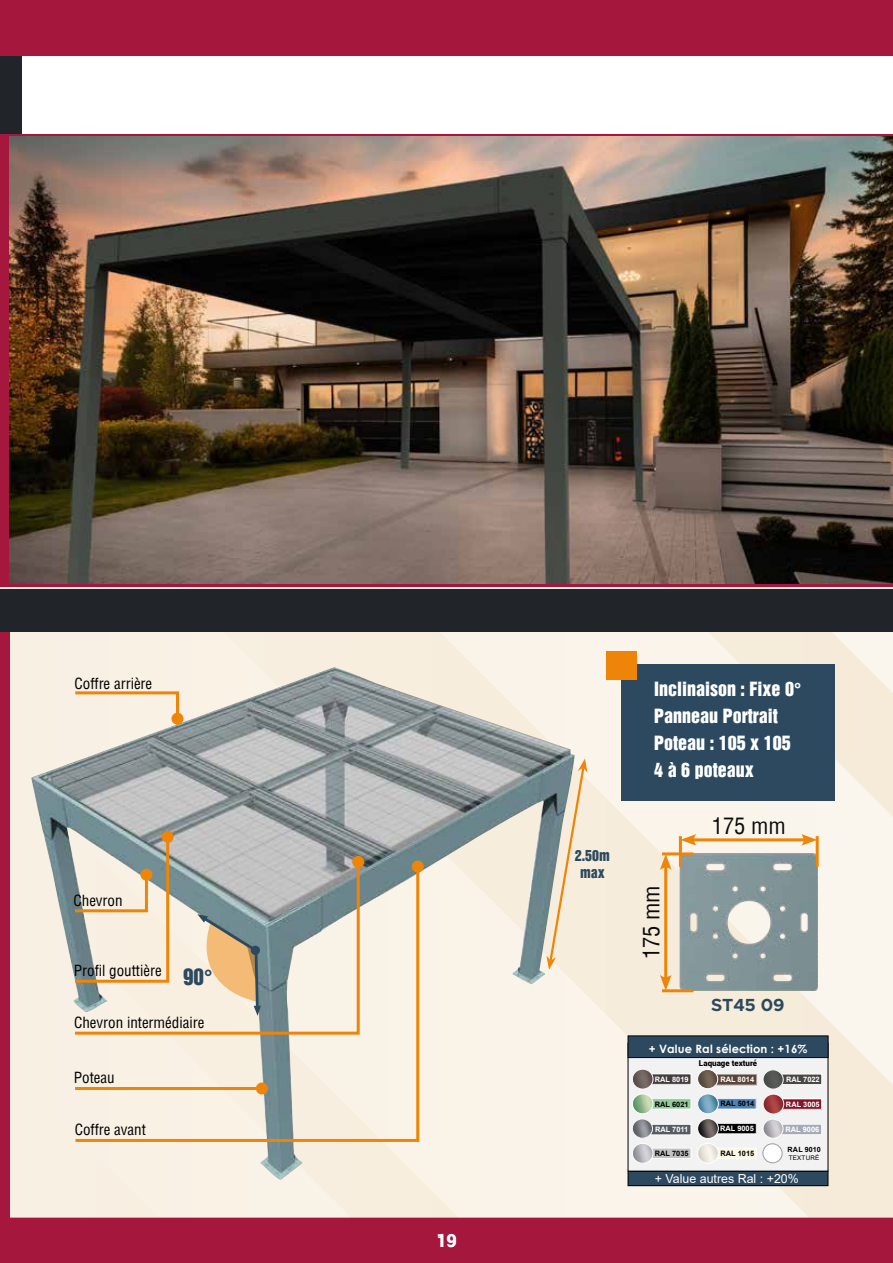
<style>
.page{position:relative;width:893px;height:1263px;background:#f8f0e4}
.page>*{position:absolute;margin:0;border:0;box-sizing:border-box;transform-origin:0 0}
.t1{font:22.35px "Switzerland Condensed";color:#0b0b0b}
.t2{font:21px "Switzerland Inserat Plain";color:#2c495f}
.t3{font:18px/27px "Switzerland Inserat Plain";color:#fff}
.t4{font:18px "Switzerland Plain";color:#fff}
.t5{font:700 17.55px "Metropolis";color:#2c495f}
.t6{font:15px "Switzerland Condensed";color:#000}
.t7{font:13.8px/16.6px "Switzerland Inserat Plain";color:#2c495f;text-align:center}
.t8{font:12.45px "Arial";color:#fff}
.t9{font:700 11.55px "Century Gothic";letter-spacing:.01em;color:#fff}
.t10{font:900 8.1px "Roboto";color:#000}
.t11{font:700 7.5px "Arial";color:#fff}
.t12{font:700 7.5px "Arial";color:#000}
.t13{font:700 7.2px "Arial";color:#000}
.t14{font:6.3px "Arial";letter-spacing:.035em;color:#000}
.s1{font-family:"Arial";font-weight:700}
</style>
<div class="page">
<div style="left:0;top:56px;width:893px;height:79px;background:#fff"></div>
<div style="left:0;top:1217px;width:893px;height:46px;background:#a6173e"></div>
<div style="left:0;top:0;width:893px;height:56px;background:#a6173e"></div>
<div style="left:0;top:56px;width:10px;height:531px;background:#a6173e"></div>
<div style="left:0;top:631px;width:10px;height:586px;background:#a6173e"></div>
<hr style="left:0;top:134px;width:893px;height:3px;background:#a6163f">
<div style="left:0;top:589px;width:893px;height:42px;background:#212529"></div>
<svg style="left:9px;top:583px;width:884px;height:4px;background:#992944"></svg>
<div style="left:0;top:56px;width:22px;height:78px;background:#212529"></div>
<img style="left:10px;top:137px;width:883px;height:446px">
<img style="left:31px;top:667px;width:544px;height:513px">
<div style="left:162px;top:831px;width:12px;height:12px;background:#ef8508;border-radius:50%"></div>
<div style="left:352px;top:856px;width:12px;height:12px;background:#ef8508;border-radius:50%"></div>
<svg style="left:72px;top:690px;width:108px;height:32px"></svg>
<div style="left:171px;top:713px;width:12px;height:12px;background:#ef8508;border-radius:50%"></div>
<svg style="left:72px;top:863px;width:349px;height:280px"></svg>
<div style="left:412px;top:860px;width:12px;height:12px;background:#ef8508;border-radius:50%"></div>
<hr style="left:75px;top:1087px;width:187px;height:3px;background:#ef8508">
<div style="left:256px;top:1082px;width:12px;height:12px;background:#ef8508;border-radius:50%"></div>
<svg style="left:72px;top:834px;width:99px;height:150px"></svg>
<div style="left:140px;top:869px;width:12px;height:12px;background:#ef8508;border-radius:50%"></div>
<svg style="left:197px;top:914px;width:64px;height:102px"></svg>
<div style="left:621px;top:664px;width:214px;height:136px;background:#2c495f"></div>
<div style="left:606px;top:651px;width:31px;height:29px;background:#ef8508"></div>
<svg style="left:546px;top:758px;width:41px;height:212px"></svg>
<img style="left:678px;top:853px;width:140px;height:138px">
<hr style="left:679px;top:836px;width:3px;height:31px;background:#ef8508">
<hr style="left:816px;top:836px;width:3px;height:31px;background:#ef8508">
<hr style="left:662px;top:852px;width:31px;height:3px;background:#ef8508">
<hr style="left:662px;top:989px;width:31px;height:3px;background:#ef8508">
<hr style="left:691px;top:838px;width:116px;height:3px;background:#ef8508">
<svg style="left:680px;top:834px;width:16px;height:12px"></svg>
<svg style="left:801px;top:834px;width:16px;height:12px"></svg>
<hr style="left:664px;top:864px;width:3px;height:116px;background:#ef8508">
<svg style="left:660px;top:855px;width:12px;height:15px"></svg>
<svg style="left:660px;top:975px;width:12px;height:15px"></svg>
<div style="left:628px;top:1171px;width:200px;height:15px;background:#2c495f"></div>
<div style="left:628px;top:1171px;width:200px;height:15px;border:1px solid #000"></div>
<div style="left:628px;top:1043px;width:200px;height:128px;background:#f2f2f2"></div>
<div style="left:775px;top:1099px;width:47px;height:10px;background:#84152e"></div>
<div style="left:775px;top:1098px;width:47px;height:12px;border:1px solid #fff"></div>
<img style="left:763px;top:1094px;width:21px;height:20px;border-radius:10px">
<div style="left:763px;top:1094px;width:21px;height:20px;border:1px solid #fff;border-radius:50%"></div>
<div style="left:710px;top:1148px;width:46px;height:10px;background:#fbf7e2"></div>
<div style="left:710px;top:1148px;width:47px;height:11px;border:1px solid #fff"></div>
<img style="left:698px;top:1143px;width:20px;height:20px;border-radius:10px">
<div style="left:697px;top:1143px;width:22px;height:21px;border:1px solid #fff;border-radius:50%"></div>
<div style="left:710px;top:1098px;width:46px;height:11px;background:#4e82b4"></div>
<div style="left:710px;top:1098px;width:47px;height:11px;border:1px solid #fff"></div>
<img style="left:698px;top:1094px;width:20px;height:20px;border-radius:10px">
<div style="left:697px;top:1093px;width:22px;height:21px;border:1px solid #fff;border-radius:50%"></div>
<div style="left:645px;top:1098px;width:46px;height:11px;background:#93ca9a"></div>
<div style="left:644px;top:1098px;width:47px;height:11px;border:1px solid #fff"></div>
<img style="left:634px;top:1095px;width:19px;height:17px">
<div style="left:632px;top:1093px;width:21px;height:21px;border:1px solid #fff;border-radius:50%"></div>
<div style="left:644px;top:1074px;width:47px;height:10px;background:#453d3e"></div>
<div style="left:643px;top:1073px;width:48px;height:12px;border:1px solid #fff"></div>
<img style="left:632px;top:1069px;width:21px;height:20px;border-radius:10px">
<div style="left:632px;top:1069px;width:21px;height:20px;border:1px solid #fff;border-radius:50%"></div>
<div style="left:642px;top:1148px;width:49px;height:10px;background:#c2c2c2"></div>
<div style="left:642px;top:1148px;width:49px;height:11px;border:1px solid #fff"></div>
<img style="left:632px;top:1143px;width:21px;height:20px;border-radius:10px">
<div style="left:632px;top:1143px;width:21px;height:21px;border:1px solid #fff;border-radius:50%"></div>
<div style="left:710px;top:1123px;width:46px;height:11px;background:#000"></div>
<div style="left:710px;top:1123px;width:47px;height:11px;border:1px solid #fff"></div>
<img style="left:698px;top:1118px;width:20px;height:20px;border-radius:10px">
<div style="left:697px;top:1118px;width:22px;height:21px;border:1px solid #fff;border-radius:50%"></div>
<div style="left:643px;top:1124px;width:48px;height:11px;background:#565c65"></div>
<div style="left:642px;top:1124px;width:49px;height:11px;border:1px solid #fff"></div>
<img style="left:634px;top:1120px;width:18px;height:17px">
<div style="left:632px;top:1118px;width:21px;height:21px;border:1px solid #fff;border-radius:50%"></div>
<div style="left:773px;top:1124px;width:49px;height:11px;background:#a5aab8"></div>
<div style="left:773px;top:1124px;width:49px;height:11px;border:1px solid #fff"></div>
<img style="left:765px;top:1121px;width:18px;height:16px">
<div style="left:763px;top:1119px;width:20px;height:20px;border:1px solid #fff;border-radius:50%"></div>
<div style="left:710px;top:1074px;width:46px;height:11px;background:#5c4536"></div>
<div style="left:710px;top:1074px;width:47px;height:11px;border:1px solid #a6a5a5"></div>
<img style="left:699px;top:1071px;width:19px;height:16px">
<div style="left:697px;top:1069px;width:21px;height:20px;border:1px solid #fff;border-radius:50%"></div>
<div style="left:775px;top:1074px;width:47px;height:10px;background:#494746"></div>
<div style="left:775px;top:1074px;width:47px;height:11px;border:1px solid #fff"></div>
<img style="left:765px;top:1071px;width:18px;height:18px">
<div style="left:763px;top:1069px;width:21px;height:20px;border:1px solid #fff;border-radius:50%"></div>
<div style="left:628px;top:1036px;width:200px;height:22px;background:#2c495f;border:1px solid #020203"></div>
<div style="left:763px;top:1144px;width:19px;height:19px;background:#fff;border-radius:50%"></div>
<div style="left:763px;top:1143px;width:19px;height:20px;border:1px solid #9d9d9c;border-radius:50%"></div>
<p class="t6" style="left:75px;top:674px;width:79px">Coffre arrière</p>
<p class="t6" style="left:73px;top:891px;width:51px">Chevron</p>
<p class="t6" style="left:74px;top:961px;width:89px">Profil gouttière</p>
<h2 class="t2" style="left:183px;top:964px;width:31px">90<span class="s1">°</span></h2>
<p class="t6" style="left:74px;top:1013px;width:132px">Chevron intermédiaire</p>
<p class="t6" style="left:74px;top:1068px;width:42px">Poteau</p>
<p class="t6" style="left:75px;top:1120px;width:73px">Coffre avant</p>
<p class="t4" style="left:436px;top:1230px;width:22px">19</p>
<p class="t7" style="left:575px;top:848px;width:36px">2.50m max</p>
<p class="t3" style="left:654px;top:676px;width:149px">Inclinaison : Fixe 0<span class="s1">°<br></span>Panneau Portrait<br>Poteau : 105 x 105<br>4 à 6 poteaux</p>
<h1 class="t1" style="left:637px;top:959px;width:75px;rotate:-90deg">175 mm</h1>
<h1 class="t1" style="left:712px;top:812px;width:75px">175 mm</h1>
<p class="t5" style="left:711px;top:994px;width:75px">ST45 09</p>
<p class="t9" style="left:649px;top:1039px;width:160px">+ Value Ral sélection : +16%</p>
<p class="t10" style="left:699px;top:1057px;width:60px">Laquage texturé</p>
<p class="t11" style="left:655px;top:1074px;width:35px">RAL 8019</p>
<p class="t11" style="left:720px;top:1074px;width:35px">RAL 8014</p>
<p class="t11" style="left:786px;top:1074px;width:35px">RAL 7022</p>
<p class="t12" style="left:655px;top:1098px;width:35px">RAL 6021</p>
<p class="t12" style="left:720px;top:1098px;width:35px">RAL 5014</p>
<p class="t11" style="left:786px;top:1099px;width:35px">RAL 3005</p>
<p class="t11" style="left:655px;top:1124px;width:35px">RAL 7011</p>
<p class="t11" style="left:720px;top:1123px;width:35px">RAL 9005</p>
<p class="t11" style="left:785px;top:1124px;width:35px">RAL 9006</p>
<p class="t12" style="left:655px;top:1148px;width:35px">RAL 7035</p>
<p class="t12" style="left:720px;top:1148px;width:35px">RAL 1015</p>
<p class="t13" style="left:787px;top:1144px;width:35px">RAL 9010</p>
<p class="t14" style="left:789px;top:1153px;width:32px">TEXTURÉ</p>
<p class="t8" style="left:655px;top:1170px;width:146px">+ Value autres Ral : +20%</p>
</div>
